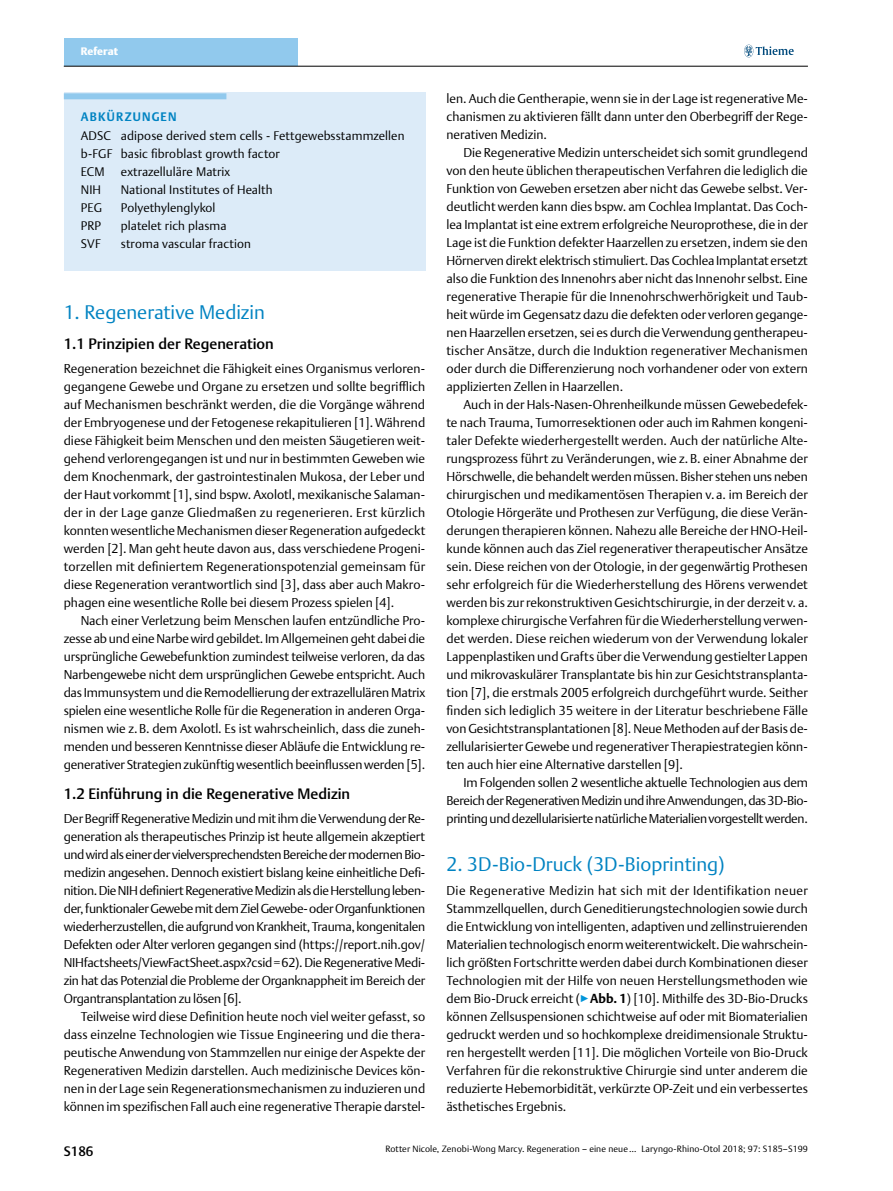
<style>
.page{position:relative;width:893px;height:1191px;background:#fff}
.page>*{position:absolute;margin:0;border:0;box-sizing:border-box;transform-origin:0 0}
.t1{font:300 19.5px "Thieme Argo 2011";color:#0083c2}
.t2{font:500 15px "Thieme Argo 2011";color:#000}
.t3{font:500 13.5px "Thieme Argo 2011";color:#000}
.t4{font:300 12.75px/18px "Thieme Argo 2011";letter-spacing:-.005em;color:#000;text-align:justify}
.t5{font:300 12.3px/18px "Thieme Argo 2011";letter-spacing:.01em;color:#000}
.t6{font:700 12px "Thieme Argo 2011";letter-spacing:.1em;color:#0083c2}
.t7{font:900 10.8px "Thieme Argo 2011";letter-spacing:.005em;color:#fff}
.t8{font:300 9px "Thieme Argo 2011";letter-spacing:.01em;color:#000}
.s1{color:#0095da}
.s2{font-weight:700}
</style>
<div class="page">
<div style="left:64px;top:38px;width:234px;height:28px;background:#91c9ed"></div>
<svg style="left:744px;top:45px;width:50px;height:12px"></svg>
<hr style="left:64px;top:66px;width:744px;height:1px;background:#000">
<div style="left:64px;top:92px;width:361px;height:179px;background:#dcebf8"></div>
<div style="left:64px;top:93px;width:162px;height:6px;background:#91c9ed"></div>
<p class="t7" style="left:81px;top:44px;width:39px">Referat</p>
<p class="t6" style="left:81px;top:109px;width:96px">ABKÜRZUNGEN</p>
<p class="t5" style="left:81px;top:127px;width:325px">ADSC adipose derived stem cells - Fettgewebsstammzellen b-FGF basic fibroblast growth factor<br>ECM</p>
<p class="t5" style="left:121px;top:163px;width:111px">extrazelluläre Matrix</p>
<p class="t5" style="left:81px;top:181px;width:22px">NIH</p>
<p class="t5" style="left:121px;top:181px;width:153px">National Institutes of Health</p>
<p class="t5" style="left:81px;top:199px;width:23px">PEG</p>
<p class="t5" style="left:121px;top:199px;width:96px">Polyethylenglykol</p>
<p class="t5" style="left:81px;top:217px;width:22px">PRP</p>
<p class="t5" style="left:121px;top:217px;width:107px">platelet rich plasma</p>
<p class="t5" style="left:81px;top:235px;width:21px">SVF</p>
<p class="t5" style="left:121px;top:235px;width:132px">stroma vascular fraction</p>
<h1 class="t1" style="left:64px;top:299px;width:203px">1. Regenerative Medizin</h1>
<p class="t2" style="left:64px;top:334px;width:211px">1.1 Prinzipien der Regeneration</p>
<p class="t4" style="left:64px;top:359px;width:363px">Regeneration bezeichnet die Fähigkeit eines Organismus verloren&shy;gegangene Gewebe und Organe zu ersetzen und sollte begrifflich auf Mechanismen beschränkt werden, die die Vorgänge während der Embryogenese und der Fetogenese rekapitulieren [1]. Während diese Fähigkeit beim Menschen und den meisten Säugetieren weit&shy;gehend verlorengegangen ist und nur in bestimmten Geweben wie dem Knochenmark, der gastrointestinalen Mukosa, der Leber und der Haut vorkommt [1], sind bspw. Axolotl, mexikanische Salaman&shy;der in der Lage ganze Gliedmaßen zu regenerieren. Erst kürzlich konnten wesentliche Mechanismen dieser Regeneration aufgedeckt werden [2]. Man geht heute davon aus, dass verschiedene Progeni&shy;torzellen mit definiertem Regenerationspotenzial gemeinsam für diese Regeneration verantwortlich sind [3], dass aber auch Makro&shy;phagen eine wesentliche Rolle bei diesem Prozess spielen [4].</p>
<p class="t4" style="left:64px;top:611px;width:363px;text-indent:17px">Nach einer Verletzung beim Menschen laufen entzündliche Pro&shy;zesse ab und eine Narbe wird gebildet. Im Allgemeinen geht dabei die ursprüngliche Gewebefunktion zumindest teilweise verloren, da das Narbengewebe nicht dem ursprünglichen Gewebe entspricht. Auch das Immunsystem und die Remodellierung der extrazellulären Matrix spielen eine wesentliche Rolle für die Regeneration in anderen Orga&shy;nismen wie z.B. dem Axolotl. Es ist wahrscheinlich, dass die zuneh&shy;menden und besseren Kenntnisse dieser Abläufe die Entwicklung re&shy;generativer Strategien zukünftig wesentlich beeinflussen werden [5].</p>
<p class="t2" style="left:64px;top:784px;width:288px">1.2 Einführung in die Regenerative Medizin</p>
<p class="t4" style="left:64px;top:809px;width:363px">Der Begriff Regenerative Medizin und mit ihm die Verwendung der Re&shy;generation als therapeutisches Prinzip ist heute allgemein akzeptiert und wird als einer der vielversprechendsten Bereiche der modernen Bio&shy;medizin angesehen. Dennoch existiert bislang keine einheitliche Defi&shy;nition. Die NIH definiert Regenerative Medizin als die Herstellung leben&shy;der, funktionaler Gewebe mit dem Ziel Gewebe- oder Organfunktionen wiederherzustellen, die aufgrund von Krankheit, Trauma, kongenitalen Defekten oder Alter verloren gegangen sind (https://report.nih.gov/ NIHfactsheets/ViewFactSheet.aspx?csid=62). Die Regenerative Medi&shy;zin hat das Potenzial die Probleme der Organknappheit im Bereich der Organtransplantation zu lösen [6].</p>
<p class="t4" style="left:64px;top:1007px;width:363px;text-indent:17px">Teilweise wird diese Definition heute noch viel weiter gefasst, so dass einzelne Technologien wie Tissue Engineering und die thera&shy;peutische Anwendung von Stammzellen nur einige der Aspekte der Regenerativen Medizin darstellen. Auch medizinische Devices kön&shy;nen in der Lage sein Regenerationsmechanismen zu induzieren und können im spezifischen Fall auch eine regenerative Therapie darstel-</p>
<p class="t4" style="left:446px;top:89px;width:363px">len. Auch die Gentherapie, wenn sie in der Lage ist regenerative Me&shy;chanismen zu aktivieren fällt dann unter den Oberbegriff der Rege&shy;nerativen Medizin.</p>
<p class="t4" style="left:446px;top:143px;width:363px;text-indent:17px">Die Regenerative Medizin unterscheidet sich somit grundlegend von den heute üblichen therapeutischen Verfahren die lediglich die Funktion von Geweben ersetzen aber nicht das Gewebe selbst. Ver&shy;deutlicht werden kann dies bspw. am Cochlea Implantat. Das Coch&shy;lea Implantat ist eine extrem erfolgreiche Neuroprothese, die in der Lage ist die Funktion defekter Haarzellen zu ersetzen, indem sie den Hörnerven direkt elektrisch stimuliert. Das Cochlea Implantat ersetzt also die Funktion des Innenohrs aber nicht das Innenohr selbst. Eine regenerative Therapie für die Innenohrschwerhörigkeit und Taub&shy;heit würde im Gegensatz dazu die defekten oder verloren gegange&shy;nen Haarzellen ersetzen, sei es durch die Verwendung gentherapeu&shy;tischer Ansätze, durch die Induktion regenerativer Mechanismen oder durch die Differenzierung noch vorhandener oder von extern applizierten Zellen in Haarzellen.</p>
<p class="t4" style="left:446px;top:395px;width:363px;text-indent:17px">Auch in der Hals-Nasen-Ohrenheilkunde müssen Gewebedefek&shy;te nach Trauma, Tumorresektionen oder auch im Rahmen kongeni&shy;taler Defekte wiederhergestellt werden. Auch der natürliche Alte&shy;rungsprozess führt zu Veränderungen, wie z.B. einer Abnahme der Hörschwelle, die behandelt werden müssen. Bisher stehen uns neben chirurgischen und medikamentösen Therapien v. a. im Bereich der Otologie Hörgeräte und Prothesen zur Verfügung, die diese Verän&shy;derungen therapieren können. Nahezu alle Bereiche der HNO-Heil&shy;kunde können auch das Ziel regenerativer therapeutischer Ansätze sein. Diese reichen von der Otologie, in der gegenwärtig Prothesen sehr erfolgreich für die Wiederherstellung des Hörens verwendet werden bis zur rekonstruktiven Gesichtschirurgie, in der derzeit v. a. komplexe chirurgische Verfahren für die Wiederherstellung verwen&shy;det werden. Diese reichen wiederum von der Verwendung lokaler Lappenplastiken und Grafts über die Verwendung gestielter Lappen und mikrovaskulärer Transplantate bis hin zur Gesichtstransplanta&shy;tion [7], die erstmals 2005 erfolgreich durchgeführt wurde. Seither finden sich lediglich 35 weitere in der Literatur beschriebene Fälle von Gesichtstransplantationen [8]. Neue Methoden auf der Basis de&shy;zellularisierter Gewebe und regenerativer Therapiestrategien könn&shy;ten auch hier eine Alternative darstellen [9].</p>
<p class="t4" style="left:446px;top:773px;width:363px;text-indent:17px">Im Folgenden sollen 2 wesentliche aktuelle Technologien aus dem Bereich der Regenerativen Medizin und ihre Anwendungen, das 3D-Bio&shy;printing und dezellularisierte natürliche Materialien vorgestellt werden.</p>
<h1 class="t1" style="left:446px;top:851px;width:280px">2. 3D-Bio-Druck (3D-Bioprinting)</h1>
<p class="t4" style="left:446px;top:881px;width:363px">Die Regenerative Medizin hat sich mit der Identifikation neuer Stammzellquellen, durch Geneditierungstechnologien sowie durch die Entwicklung von intelligenten, adaptiven und zellinstruierenden Materialien technologisch enorm weiterentwickelt. Die wahrschein&shy;lich größten Fortschritte werden dabei durch Kombinationen dieser Technologien mit der Hilfe von neuen Herstellungsmethoden wie dem Bio-Druck erreicht (<span class="s1">▶</span><span class="s2">ABB. 1</span>) [10]. Mithilfe des 3D-Bio-Drucks können Zellsuspensionen schichtweise auf oder mit Biomaterialien gedruckt werden und so hochkomplexe dreidimensionale Struktu&shy;ren hergestellt werden [11]. Die möglichen Vorteile von Bio-Druck Verfahren für die rekonstruktive Chirurgie sind unter anderem die reduzierte Hebemorbidität, verkürzte OP-Zeit und ein verbessertes ästhetisches Ergebnis.</p>
<p class="t3" style="left:64px;top:1142px;width:31px">S186</p>
<p class="t8" style="left:385px;top:1143px;width:424px">Rotter Nicole, Zenobi-Wong Marcy. Regeneration – eine neue … Laryngo-Rhino-Otol 2018; 97: S185–S199</p>
</div>
